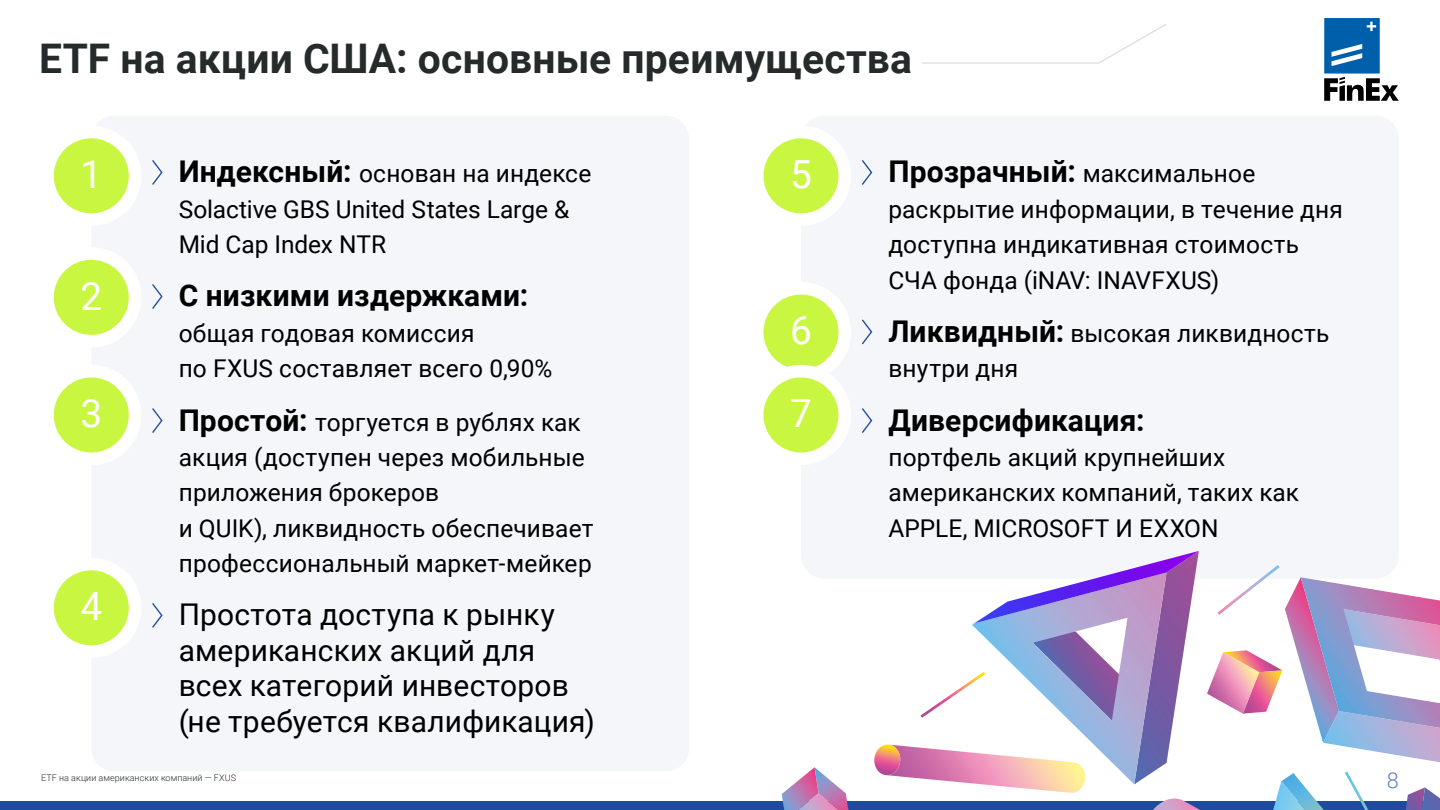
<style>
.page{position:relative;width:1440px;height:810px;background:#fff}
.page>*{position:absolute;margin:0;border:0;box-sizing:border-box;transform-origin:0 0}
.t1{font:700 40.8px "Roboto";letter-spacing:.005em;color:#252b2b}
.t2{font:38.78px "Roboto";color:#fff}
.t3{font:29.92px/35.4px "Roboto";letter-spacing:.005em;color:#000}
.t4{font:700 29.92px "Roboto";letter-spacing:.005em;color:#000}
.t5{font:24.53px/35.4px "Roboto";letter-spacing:.005em;color:#000}
.t6{font:300 21.75px "Roboto";color:#6281ba}
.t7{font:300 9px "Roboto";letter-spacing:.005em;color:#252b2b}
.s1{font-weight:300;font-size:46.28px;color:#ff4f48}
.s2{font-weight:700;font-size:29.92px}
</style>
<div class="page">
<svg style="left:922px;top:24px;width:245px;height:40px"></svg>
<div style="left:0;top:801px;width:1440px;height:9px;background:#1f4b9d"></div>
<svg style="left:1324px;top:18px;width:75px;height:83px"></svg>
<div style="left:91px;top:116px;width:598px;height:655px;background:#f4f6fa;border-radius:23px"></div>
<div style="left:801px;top:116px;width:598px;height:463px;background:#f4f6fa;border-radius:23px"></div>
<svg style="left:782px;top:767px;width:66px;height:43px"></svg>
<svg style="left:874px;top:551px;width:566px;height:259px"></svg>
<svg style="left:152px;top:160px;width:11px;height:25px"></svg>
<svg style="left:152px;top:284px;width:11px;height:25px"></svg>
<svg style="left:152px;top:408px;width:11px;height:25px"></svg>
<svg style="left:152px;top:603px;width:11px;height:25px"></svg>
<svg style="left:862px;top:160px;width:11px;height:25px"></svg>
<svg style="left:862px;top:319px;width:11px;height:26px"></svg>
<svg style="left:862px;top:408px;width:11px;height:25px"></svg>
<div style="left:41px;top:247px;width:100px;height:100px;background:#fff;border-radius:50%"></div>
<div style="left:54px;top:260px;width:75px;height:75px;background:#c9f741;border-radius:50%"></div>
<div style="left:751px;top:282px;width:100px;height:100px;background:#fff;border-radius:50%"></div>
<div style="left:763px;top:295px;width:76px;height:75px;background:#c9f741;border-radius:50%"></div>
<div style="left:41px;top:365px;width:100px;height:100px;background:#fff;border-radius:50%"></div>
<div style="left:54px;top:377px;width:75px;height:76px;background:#c9f741;border-radius:50%"></div>
<div style="left:751px;top:365px;width:100px;height:100px;background:#fff;border-radius:50%"></div>
<div style="left:763px;top:377px;width:76px;height:76px;background:#c9f741;border-radius:50%"></div>
<div style="left:41px;top:558px;width:100px;height:100px;background:#fff;border-radius:50%"></div>
<div style="left:54px;top:570px;width:75px;height:75px;background:#c9f741;border-radius:50%"></div>
<div style="left:41px;top:126px;width:100px;height:100px;background:#fff;border-radius:50%"></div>
<div style="left:54px;top:138px;width:75px;height:75px;background:#c9f741;border-radius:50%"></div>
<div style="left:751px;top:126px;width:100px;height:100px;background:#fff;border-radius:50%"></div>
<div style="left:763px;top:138px;width:76px;height:75px;background:#c9f741;border-radius:50%"></div>
<h1 class="t1" style="left:39px;top:30px;width:874px">ETF на акции США: основные преимущества</h1>
<p class="t5" style="left:179px;top:155px;width:414px;text-indent:-68px"><span class="s1">1</span> <span class="s2">Индексный:</span> основан на индексе<br>Solactive GBS United States Large &amp;<br>Mid Cap Index NTR</p>
<p class="t4" style="left:110px;top:275px;width:419px"><span class="s1">2</span> С низкими издержками:</p>
<p class="t5" style="left:179px;top:315px;width:375px">общая годовая комиссия<br>по FXUS составляет всего 0,90%</p>
<p class="t5" style="left:179px;top:403px;width:416px;text-indent:-68px"><span class="s1">3</span> <span class="s2">Простой:</span> торгуется в рублях как акция (доступен через мобильные приложения брокеров<br>и QUIK), ликвидность обеспечивает профессиональный маркет-мейкер</p>
<p class="t3" style="left:179px;top:596px;width:418px;text-indent:-68px"><span class="s1">3</span> Простота доступа к рынку американских акций для всех категорий инвесторов (не требуется квалификация)</p>
<h2 class="t2" style="left:80px;top:147px;width:23px">1</h2>
<h2 class="t2" style="left:790px;top:147px;width:23px">5</h2>
<h2 class="t2" style="left:80px;top:269px;width:23px">2</h2>
<h2 class="t2" style="left:790px;top:303px;width:23px">6</h2>
<h2 class="t2" style="left:80px;top:386px;width:23px">3</h2>
<h2 class="t2" style="left:790px;top:386px;width:23px">7</h2>
<h2 class="t2" style="left:80px;top:579px;width:23px">4</h2>
<p class="t5" style="left:888px;top:155px;width:456px;text-indent:-68px"><span class="s1">1</span> <span class="s2">Прозрачный:</span> максимальное раскрытие информации, в течение дня доступна индикативная стоимость<br>СЧА фонда (iNAV: INAVFXUS)</p>
<p class="t5" style="left:888px;top:315px;width:442px;text-indent:-68px"><span class="s1">2</span> <span class="s2">Ликвидный:</span> высокая ликвидность внутри дня</p>
<p class="t4" style="left:820px;top:399px;width:326px"><span class="s1">3</span> Диверсификация:</p>
<p class="t5" style="left:888px;top:439px;width:412px">портфель акций крупнейших американских компаний, таких как<br>APPLE, MICROSOFT И EXXON</p>
<p class="t7" style="left:41px;top:771px;width:196px">ETF на акции американских компаний — FXUS</p>
<p class="t6" style="left:1387px;top:765px;width:14px">8</p>
</div>
